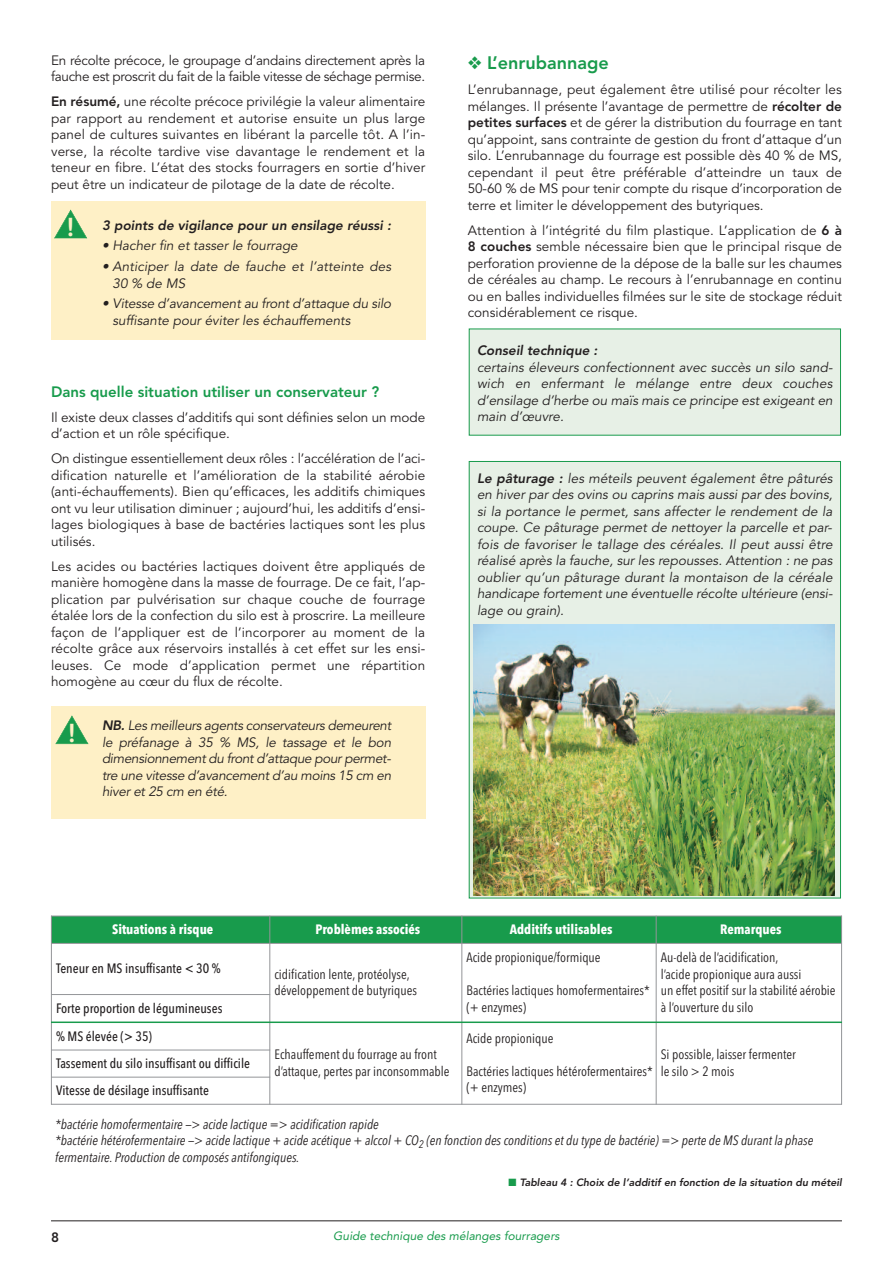
<style>
.page{position:relative;width:893px;height:1263px;background:#fff}
.page>*{position:absolute;margin:0;border:0;box-sizing:border-box;transform-origin:0 0}
.t1{font:700 27.6px "Bliss";color:#fef0c6}
.t2{font:800 18px "Avenir";color:#189b4c}
.t3{font:800 15px "Avenir";color:#189b4c}
.t4{font:13.5px/16.5px "Avenir";color:#231f20;text-align:justify}
.t5{font:italic 13.5px/16.5px "Avenir";letter-spacing:-.005em;color:#231f20;text-align:justify}
.t6{font:13.5px/16.5px "Avenir Next Condensed";color:#231f20}
.t7{font:italic 13.5px/16.5px "Avenir Next Condensed";color:#231f20}
.t8{font:500 13.5px/27.2px "Avenir Next Condensed";color:#231f20}
.t9{font:13.5px/16.5px "Avenir";letter-spacing:-.02em;color:#231f20}
.t10{font:700 13.5px "Avenir Next Condensed";color:#fff}
.t11{font:italic 800 13.5px "Avenir";color:#231f20}
.t12{font:800 13.5px "Avenir";color:#231f20}
.t13{font:italic 12px "Avenir";color:#189b4c}
.t14{font:italic 800 10.5px "Avenir";color:#231f20}
.s1{font-weight:800}
.s2{color:#189b4c}
</style>
<div class="page">
<div style="left:51px;top:706px;width:374px;height:112px;background:#fef0c6"></div>
<div style="left:51px;top:201px;width:374px;height:138px;background:#fef0c6"></div>
<div style="left:470px;top:329px;width:370px;height:106px;background:#e7f0e6"></div>
<div style="left:470px;top:462px;width:370px;height:436px;background:#e7f0e6"></div>
<hr style="left:51px;top:1220px;width:791px;height:1px;background:#231f20">
<div style="left:51px;top:916px;width:219px;height:27px;background:#189b4c"></div>
<div style="left:270px;top:916px;width:192px;height:27px;background:#189b4c"></div>
<div style="left:462px;top:916px;width:194px;height:27px;background:#189b4c"></div>
<div style="left:656px;top:916px;width:186px;height:27px;background:#189b4c"></div>
<hr style="left:51px;top:916px;width:1px;height:188px;background:#939598">
<hr style="left:269px;top:916px;width:1px;height:188px;background:#939598">
<hr style="left:461px;top:916px;width:1px;height:188px;background:#939598">
<hr style="left:656px;top:916px;width:1px;height:188px;background:#939598">
<hr style="left:841px;top:916px;width:1px;height:188px;background:#939598">
<hr style="left:51px;top:916px;width:791px;height:1px;background:#939598">
<hr style="left:51px;top:943px;width:791px;height:1px;background:#939598">
<hr style="left:51px;top:994px;width:219px;height:1px;background:#939598">
<hr style="left:51px;top:1021px;width:791px;height:2px;background:#189b4c">
<hr style="left:51px;top:1050px;width:219px;height:1px;background:#939598">
<hr style="left:51px;top:1077px;width:219px;height:1px;background:#939598">
<hr style="left:51px;top:1104px;width:791px;height:1px;background:#939598">
<img style="left:473px;top:624px;width:361px;height:271px">
<svg style="left:54px;top:210px;width:33px;height:28px"></svg>
<svg style="left:55px;top:715px;width:34px;height:29px"></svg>
<p class="t9" style="left:51px;top:52px;width:376px">En récolte précoce, le groupage d’andains directement après la fauche est proscrit du fait de la faible vitesse de séchage permise.</p>
<p class="t4" style="left:51px;top:93px;width:376px"><span class="s1">En résumé,</span> une récolte précoce privilégie la valeur alimentaire par rapport au rendement et autorise ensuite un plus large panel de cultures suivantes en libérant la parcelle tôt. A l’in&shy;verse, la récolte tardive vise davantage le rendement et la teneur en fibre. L’état des stocks fourragers en sortie d’hiver peut être un indicateur de pilotage de la date de récolte.</p>
<p class="t11" style="left:102px;top:217px;width:291px">3 points de vigilance pour un ensilage réussi :</p>
<p class="t5" style="left:102px;top:238px;width:197px">• Hacher fin et tasser le fourrage</p>
<p class="t5" style="left:113px;top:258px;width:280px;text-indent:-10px">• Anticiper la date de fauche et l’atteinte des<br>30 % de MS</p>
<p class="t5" style="left:113px;top:296px;width:280px;text-indent:-10px">• Vitesse d’avancement au front d’attaque du silo suffisante pour éviter les échauffements</p>
<h1 class="t1" style="left:67px;top:218px;width:9px">!</h1>
<p class="t3" style="left:51px;top:380px;width:330px">Dans quelle situation utiliser un conservateur ?</p>
<p class="t4" style="left:51px;top:409px;width:376px">Il existe deux classes d’additifs qui sont définies selon un mode d’action et un rôle spécifique.</p>
<p class="t4" style="left:51px;top:450px;width:376px">On distingue essentiellement deux rôles : l’accélération de l’aci&shy;dification naturelle et l’amélioration de la stabilité aérobie (anti-échauffements). Bien qu’efficaces, les additifs chimiques ont vu leur utilisation diminuer ; aujourd’hui, les additifs d’ensi&shy;lages biologiques à base de bactéries lactiques sont les plus utilisés.</p>
<p class="t4" style="left:51px;top:558px;width:376px">Les acides ou bactéries lactiques doivent être appliqués de manière homogène dans la masse de fourrage. De ce fait, l’ap&shy;plication par pulvérisation sur chaque couche de fourrage étalée lors de la confection du silo est à proscrire. La meilleure façon de l’appliquer est de l’incorporer au moment de la récolte grâce aux réservoirs installés à cet effet sur les ensi&shy;leuses. Ce mode d’application permet une répartition homogène au cœur du flux de récolte.</p>
<p class="t5" style="left:102px;top:717px;width:291px"><span class="s1">NB.</span> Les meilleurs agents conservateurs demeurent le préfanage à 35 % MS, le tassage et le bon dimensionnement du front d’attaque pour permet&shy;tre une vitesse d’avancement d’au moins 15 cm en hiver et 25 cm en été.</p>
<h1 class="t1" style="left:68px;top:724px;width:9px">!</h1>
<h2 class="t2" style="left:468px;top:49px;width:143px">❖ L’enrubannage</h2>
<p class="t4" style="left:468px;top:81px;width:376px">L’enrubannage, peut également être utilisé pour récolter les mélanges. Il présente l’avantage de permettre de <span class="s1">récolter de petites surfaces</span> et de gérer la distribution du fourrage en tant qu’appoint, sans contrainte de gestion du front d’attaque d’un silo. L’enrubannage du fourrage est possible dès 40 % de MS, cependant il peut être préférable d’atteindre un taux de 50-60 % de MS pour tenir compte du risque d’incorporation de terre et limiter le développement des butyriques.</p>
<p class="t4" style="left:468px;top:222px;width:376px">Attention à l’intégrité du film plastique. L’application de <span class="s1">6 à 8 couches</span> semble nécessaire bien que le principal risque de perforation provienne de la dépose de la balle sur les chaumes de céréales au champ. Le recours à l’enrubannage en continu ou en balles individuelles filmées sur le site de stockage réduit considérablement ce risque.</p>
<p class="t11" style="left:477px;top:342px;width:122px">Conseil technique :</p>
<p class="t5" style="left:477px;top:359px;width:357px">certains éleveurs confectionnent avec succès un silo sand&shy;wich en enfermant le mélange entre deux couches d’ensilage d’herbe ou maïs mais ce principe est exigeant en main d’œuvre.</p>
<p class="t5" style="left:477px;top:470px;width:357px"><span class="s1">Le pâturage :</span> les méteils peuvent également être pâturés en hiver par des ovins ou caprins mais aussi par des bovins, si la portance le permet, sans affecter le rendement de la coupe. Ce pâturage permet de nettoyer la parcelle et par&shy;fois de favoriser le tallage des céréales. Il peut aussi être réalisé après la fauche, sur les repousses. Attention : ne pas oublier qu’un pâturage durant la montaison de la céréale handicape fortement une éventuelle récolte ultérieure (ensi&shy;lage ou grain).</p>
<p class="t10" style="left:112px;top:921px;width:103px">Situations à risque</p>
<p class="t10" style="left:316px;top:921px;width:106px">Problèmes associés</p>
<p class="t10" style="left:510px;top:921px;width:104px">Additifs utilisables</p>
<p class="t10" style="left:720px;top:921px;width:63px">Remarques</p>
<p class="t8" style="left:56px;top:955px;width:166px">Teneur en MS insuffisante &lt; 30 %</p>
<p class="t6" style="left:466px;top:948px;width:136px">Acide propionique/formique</p>
<p class="t6" style="left:466px;top:981px;width:185px">Bactéries lactiques homofermentaires* (+ enzymes)</p>
<p class="t6" style="left:661px;top:948px;width:176px">Au-delà de l’acidification,<br>l’acide propionique aura aussi<br>un effet positif sur la stabilité aérobie</p>
<p class="t6" style="left:274px;top:965px;width:144px">cidification lente, protéolyse, développement de butyriques</p>
<p class="t8" style="left:56px;top:994px;width:168px">Forte proportion de légumineuses</p>
<p class="t6" style="left:661px;top:998px;width:94px">à l’ouverture du silo</p>
<p class="t8" style="left:56px;top:1022px;width:98px">% MS élevée (&gt; 35)</p>
<p class="t6" style="left:274px;top:1046px;width:177px">Echauffement du fourrage au front d’attaque, pertes par inconsommable</p>
<p class="t6" style="left:466px;top:1029px;width:88px">Acide propionique</p>
<p class="t6" style="left:466px;top:1062px;width:188px">Bactéries lactiques hétérofermentaires* (+ enzymes)</p>
<p class="t6" style="left:661px;top:1046px;width:137px">Si possible, laisser fermenter le silo &gt; 2 mois</p>
<p class="t8" style="left:56px;top:1049px;width:196px">Tassement du silo insuffisant ou difficile<br>Vitesse de désilage insuffisante</p>
<p class="t7" style="left:55px;top:1116px;width:760px">*bactérie homofermentaire —&gt; acide lactique =&gt; acidification rapide<br>*bactérie hétérofermentaire —&gt; acide lactique + acide acétique + alccol + CO<sub>2</sub> (en fonction des conditions et du type de bactérie) =&gt; perte de MS durant la phase fermentaire. Production de composés antifongiques.</p>
<p class="t14" style="left:509px;top:1176px;width:335px"><span class="s2">■</span> Tableau 4 : Choix de l’additif en fonction de la situation du méteil</p>
<p class="t12" style="left:51px;top:1227px;width:9px">8</p>
<p class="t13" style="left:333px;top:1229px;width:228px">Guide technique des mélanges fourragers</p>
</div>
